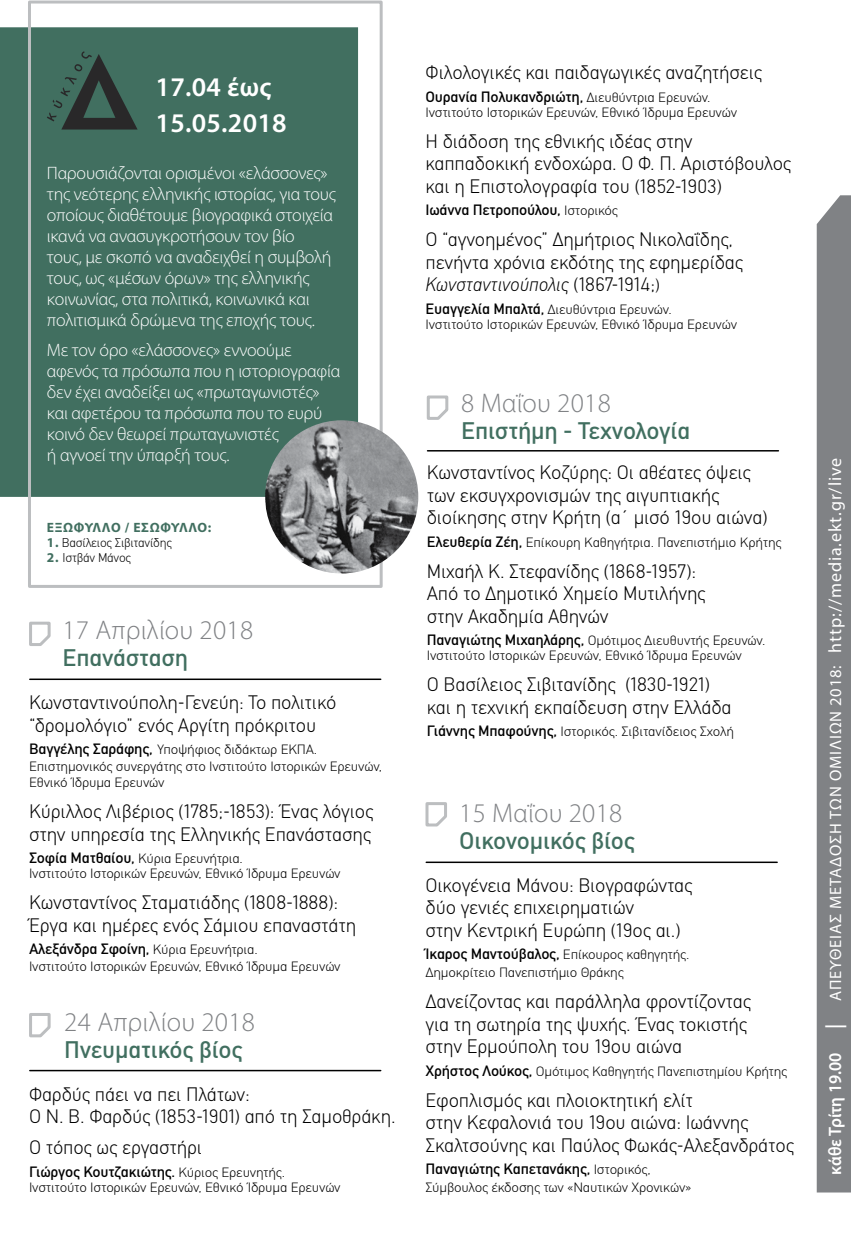
<style>
.page{position:relative;width:851px;height:1234px;background:#fff}
.page>*{position:absolute;margin:0;border:0;box-sizing:border-box;transform-origin:0 0}
.t1{font:300 27px "Myriad Pro";letter-spacing:.01em;color:#808285}
.t2{font:600 27px/36px "Myriad Pro";letter-spacing:.01em;color:#fff}
.t3{font:500 24px "CFDIN Std";letter-spacing:-.01em;color:#416f60}
.t4{font:300 19.5px/22.5px "CFDIN Std";letter-spacing:-.01em;color:#000}
.t5{font:300 18px/21px "Myriad Pro";letter-spacing:-.01em;color:#fff}
.t6{font:16.5px "Myriad Pro";letter-spacing:.05em;color:#fff}
.t7{font:500 15px "CFDIN Std";letter-spacing:-.015em;color:#000}
.t8{font:300 13.5px/15px "CFDIN Std";letter-spacing:-.015em;color:#000;scale:1.05 1}
.t9{font:700 13.5px "Myriad Pro";letter-spacing:.05em;color:#416f60}
.t10{font:300 12.75px "CFDIN Std";letter-spacing:-.02em;color:#000}
.s1{font-family:"Myriad Pro";font-weight:700;font-size:13.5px;color:#416f60}
.s2{font-weight:500;font-size:15px}
.s3{font-weight:300;font-size:13.5px}
.s4{font-style:italic}
.s5{font-size:18px}
.s6{font-weight:600;font-size:18px}
.s7{font-weight:600;font-size:21px}
</style>
<div class="page">
<div style="left:816px;top:195px;width:34px;height:997px;background:#808285"></div>
<hr style="left:30px;top:678px;width:350px;height:2px;background:#000">
<hr style="left:30px;top:1069px;width:350px;height:2px;background:#000">
<div style="left:0;top:27px;width:358px;height:470px;background:#416f60"></div>
<div style="left:28px;top:1px;width:354px;height:586px;border:3px solid #bcbec0"></div>
<hr style="left:427px;top:450px;width:351px;height:1px;background:#000">
<svg style="left:426px;top:395px;width:23px;height:25px"></svg>
<svg style="left:29px;top:621px;width:22px;height:25px"></svg>
<hr style="left:426px;top:861px;width:351px;height:1px;background:#000">
<svg style="left:425px;top:802px;width:22px;height:25px"></svg>
<svg style="left:29px;top:1013px;width:22px;height:25px"></svg>
<img style="left:265px;top:420px;width:153px;height:153px;border-radius:77px">
<svg style="left:47px;top:51px;width:91px;height:78px;background:#38564d"></svg>
<h1 class="t2" style="left:156px;top:69px;width:132px">17.04 έως<br>15.05.2018</h1>
<p class="t5" style="left:47px;top:163px;width:290px">Παρουσιάζονται ορισμένοι «ελάσσονες» της νεότερης ελληνικής ιστορίας, για τους οποίους διαθέτουμε βιογραφικά στοιχεία ικανά να ανασυγκροτήσουν τον βίο<br>τους, με σκοπό να αναδειχθεί η συμβολή τους, ως «μέσων όρων» της ελληνικής κοινωνίας, στα πολιτικά, κοινωνικά και πολιτισμικά δρώμενα της εποχής τους.</p>
<p class="t5" style="left:47px;top:339px;width:295px">Με τον όρο «ελάσσονες» εννοούμε αφενός τα πρόσωπα που η ιστοριογραφία δεν έχει αναδείξει ως «πρωταγωνιστές» και αφετέρου τα πρόσωπα που το ευρύ κοινό δεν θεωρεί πρωταγωνιστές<br>ή αγνοεί την ύπαρξή τους.</p>
<p class="t9" style="left:47px;top:520px;width:166px">ΕΞΩΦΥΛΛΟ / ΕΣΩΦΥΛΛΟ:</p>
<p class="t10" style="left:47px;top:535px;width:126px"><span class="s1">1.</span> Βασίλειος Σιβιτανίδης</p>
<p class="t10" style="left:47px;top:550px;width:86px"><span class="s1">2.</span> Ιστβάν Μάνος</p>
<h1 class="t1" style="left:62px;top:615px;width:192px">17 Απριλίου 2018</h1>
<p class="t3" style="left:62px;top:644px;width:127px">Επανάσταση</p>
<p class="t4" style="left:29px;top:691px;width:309px">Κωνσταντινούπολη-Γενεύη: Το πολιτικό “δρομολόγιο” ενός Αργίτη πρόκριτου</p>
<p class="t8" style="left:29px;top:741px;width:337px;line-height:16.5px"><span class="s2">Βαγγέλης Σαράφης,</span> Υποψήφιος διδάκτωρ ΕΚΠΑ.<br>Επιστημονικός συνεργάτης στο Ινστιτούτο Ιστορικών Ερευνών,<br>Εθνικό Ίδρυμα Ερευνών</p>
<p class="t4" style="left:29px;top:800px;width:346px">Κύριλλος Λιβέριος (1785;-1853): Ένας λόγιος στην υπηρεσία της Ελληνικής Επανάστασης</p>
<p class="t8" style="left:29px;top:851px;width:298px"><span class="s2">Σοφία Ματθαίου,</span> Κύρια Ερευνήτρια.<br>Ινστιτούτο Ιστορικών Ερευνών, Εθνικό Ίδρυμα Ερευνών</p>
<p class="t4" style="left:29px;top:891px;width:328px">Κωνσταντίνος Σταματιάδης (1808-1888):<br>Έργα και ημέρες ενός Σάμιου επαναστάτη</p>
<p class="t7" style="left:29px;top:940px;width:230px">Αλεξάνδρα Σφοίνη, <span class="s3">Κύρια Ερευνήτρια.</span></p>
<p class="t8" style="left:29px;top:958px;width:298px">Ινστιτούτο Ιστορικών Ερευνών, Εθνικό Ίδρυμα Ερευνών</p>
<h1 class="t1" style="left:64px;top:1007px;width:192px">24 Απριλίου 2018</h1>
<p class="t3" style="left:64px;top:1036px;width:180px">Πνευματικός βίος</p>
<p class="t4" style="left:29px;top:1082px;width:368px">Φαρδύς πάει να πει Πλάτων:<br>Ο Ν. Β. Φαρδύς (1853-1901) από τη Σαμοθράκη.</p>
<p class="t4" style="left:29px;top:1135px;width:175px">Ο τόπος ως εργαστήρι</p>
<p class="t7" style="left:29px;top:1162px;width:257px">Γιώργος Κουτζακιώτης. <span class="s3">Κύριος Ερευνητής.</span></p>
<p class="t8" style="left:29px;top:1179px;width:298px">Ινστιτούτο Ιστορικών Ερευνών, Εθνικό Ίδρυμα Ερευνών</p>
<p class="t4" style="left:425px;top:61px;width:338px">Φιλολογικές και παιδαγωγικές αναζητήσεις</p>
<p class="t7" style="left:425px;top:88px;width:286px">Ουρανία Πολυκανδριώτη, <span class="s3">Διευθύντρια Ερευνών.</span></p>
<p class="t8" style="left:425px;top:104px;width:298px">Ινστιτούτο Ιστορικών Ερευνών, Εθνικό Ίδρυμα Ερευνών</p>
<p class="t4" style="left:425px;top:129px;width:367px">Η διάδοση της εθνικής ιδέας στην καππαδοκική ενδοχώρα. Ο Φ. Π. Αριστόβουλος και η Επιστολογραφία του (1852-1903)</p>
<p class="t7" style="left:425px;top:201px;width:194px">Ιωάννα Πετροπούλου, <span class="s3">Ιστορικός</span></p>
<p class="t4" style="left:425px;top:228px;width:319px">Ο “αγνοημένος” Δημήτριος Νικολαΐδης, πενήντα χρόνια εκδότης της εφημερίδας<br><span class="s4">Κωνσταντινούπολις</span> (1867-1914;<span class="s5">)</span></p>
<p class="t8" style="left:425px;top:301px;width:298px"><span class="s2">Ευαγγελία Μπαλτά,</span> Διευθύντρια Ερευνών.<br>Ινστιτούτο Ιστορικών Ερευνών, Εθνικό Ίδρυμα Ερευνών</p>
<h1 class="t1" style="left:461px;top:387px;width:151px">8 Μαΐου 2018</h1>
<p class="t3" style="left:461px;top:416px;width:231px">Επιστήμη - Τεχνολογία</p>
<p class="t4" style="left:426px;top:461px;width:342px">Κωνσταντίνος Κοζύρης: Οι αθέατες όψεις των εκσυγχρονισμών της αιγυπτιακής διοίκησης στην Κρήτη (α΄ μισό 19ου αιώνα)</p>
<p class="t8" style="left:426px;top:534px;width:339px"><span class="s2">Ελευθερία Ζέη,</span> Επίκουρη Καθηγήτρια. Πανεπιστήμιο Κρήτης</p>
<p class="t4" style="left:426px;top:559px;width:280px">Μιχαήλ Κ. Στεφανίδης (1868-1957):<br>Από το Δημοτικό Χημείο Μυτιλήνης στην Ακαδημία Αθηνών</p>
<p class="t8" style="left:426px;top:633px;width:324px"><span class="s2">Παναγιώτης Μιχαηλάρης,</span> Ομότιμος Διευθυντής Ερευνών.<br>Ινστιτούτο Ιστορικών Ερευνών, Εθνικό Ίδρυμα Ερευνών</p>
<p class="t4" style="left:426px;top:673px;width:306px">Ο Βασίλειος Σιβιτανίδης (1830-1921) και η τεχνική εκπαίδευση στην Ελλάδα</p>
<p class="t8" style="left:426px;top:724px;width:294px"><span class="s2">Γιάννης Μπαφούνης,</span> Ιστορικός. Σιβιτανίδειος Σχολή</p>
<h1 class="t1" style="left:459px;top:798px;width:165px">15 Μαΐου 2018</h1>
<p class="t3" style="left:459px;top:827px;width:177px">Οικονομικός βίος</p>
<p class="t4" style="left:425px;top:873px;width:268px">Οικογένεια Μάνου: Βιογραφώντας δύο γενιές επιχειρηματιών<br>στην Κεντρική Ευρώπη (19ος αι.)</p>
<p class="t8" style="left:425px;top:945px;width:253px;line-height:18px"><span class="s2">Ίκαρος Μαντούβαλος,</span> Επίκουρος καθηγητής.<br>Δημοκρίτειο Πανεπιστήμιο Θράκης</p>
<p class="t4" style="left:425px;top:989px;width:327px">Δανείζοντας και παράλληλα φροντίζοντας για τη σωτηρία της ψυχής. Ένας τοκιστής στην Ερμούπολη του 19ου αιώνα</p>
<p class="t8" style="left:425px;top:1063px;width:346px"><span class="s2">Χρήστος Λούκος,</span> Ομότιμος Καθηγητής Πανεπιστημίου Κρήτης</p>
<p class="t4" style="left:425px;top:1088px;width:370px">Εφοπλισμός και πλοιοκτητική ελίτ<br>στην Κεφαλονιά του 19ου αιώνα: Ιωάννης<br>Σκαλτσούνης και Παύλος Φωκάς-Αλεξανδράτος</p>
<p class="t7" style="left:425px;top:1160px;width:227px">Παναγιώτης Καπετανάκης, <span class="s3">Ιστορικός,</span></p>
<p class="t8" style="left:425px;top:1179px;width:255px">Σύμβουλος έκδοσης των «Ναυτικών Χρονικών»</p>
<p class="t6" style="left:825px;top:1174px;width:718px;rotate:-90deg"><span class="s6">κάθε Τρίτη 19.00</span> <span class="s7">|</span> ΑΠΕΥΘΕΙΑΣ ΜΕΤΑΔΟΣΗ ΤΩΝ ΟΜΙΛΙΩΝ 2018: <span class="s5">http://media.ekt.gr/live</span></p>
</div>
